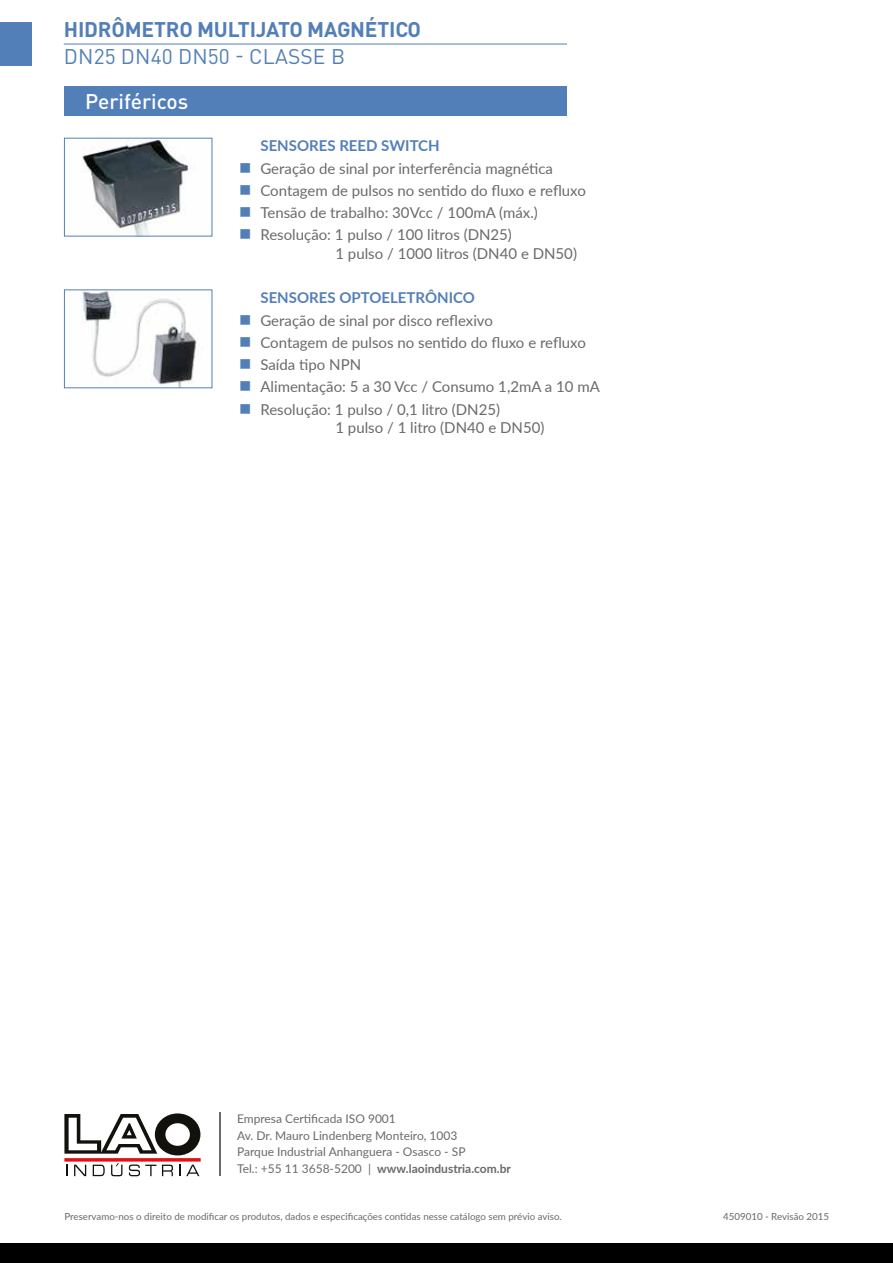
<style>
.page{position:relative;width:893px;height:1263px;background:#fff}
.page>*{position:absolute;margin:0;border:0;box-sizing:border-box;transform-origin:0 0}
.t1{font:700 21px "DINOT";letter-spacing:-.01em;color:#537fb8}
.t2{font:21px "DINOT";letter-spacing:.005em;color:#537fb8}
.t3{font:500 21px "DINOT";color:#fff}
.t4{font:15px/18px "Lato";color:#6c6a68}
.t5{font:700 15px "Lato";color:#537fb8}
.t6{font:14.85px/15.1px "Myriad Pro";letter-spacing:-.06em;color:#6e6a69}
.t7{font:12px/16.5px "Lato";color:#6c6a68}
.t8{font:9.75px "Lato";color:#6c6a68}
.s1{color:#537fb8}
.s2{font-weight:700}
</style>
<div class="page">
<div style="left:64px;top:86px;width:502px;height:29px;background:#537fb8"></div>
<img style="left:82px;top:291px;width:115px;height:95px">
<div style="left:64px;top:289px;width:148px;height:99px;border:1px solid #537fb8"></div>
<img style="left:82px;top:140px;width:109px;height:94px">
<div style="left:64px;top:138px;width:148px;height:98px;border:1px solid #537fb8"></div>
<div style="left:0;top:22px;width:32px;height:43px;background:#537fb8"></div>
<hr style="left:64px;top:44px;width:503px;height:1px;background:#537fb8">
<div style="left:0;top:1243px;width:893px;height:20px;background:#000"></div>
<hr style="left:64px;top:1158px;width:137px;height:3px;background:#e31013">
<svg style="left:64px;top:1113px;width:136px;height:42px"></svg>
<svg style="left:74px;top:1165px;width:12px;height:11px"></svg>
<svg style="left:93px;top:1165px;width:12px;height:11px"></svg>
<svg style="left:111px;top:1163px;width:11px;height:13px"></svg>
<svg style="left:129px;top:1164px;width:27px;height:12px"></svg>
<svg style="left:162px;top:1165px;width:11px;height:11px"></svg>
<svg style="left:179px;top:1165px;width:20px;height:11px"></svg>
<hr style="left:219px;top:1112px;width:2px;height:64px;background:#6e6a69">
<h1 class="t1" style="left:64px;top:15px;width:359px">HIDRÔMETRO MULTIJATO MAGNÉTICO</h1>
<h1 class="t2" style="left:64px;top:42px;width:283px">DN25 DN40 DN50 - CLASSE B</h1>
<h1 class="t3" style="left:85px;top:87px;width:105px">Periféricos</h1>
<p class="t5" style="left:260px;top:135px;width:181px">SENSORES REED SWITCH</p>
<p class="t4" style="left:239px;top:159px;width:315px"><span class="s1">■</span> Geração de sinal por interferência magnética</p>
<p class="t4" style="left:239px;top:181px;width:348px"><span class="s1">■</span> Contagem de pulsos no sentido do fluxo e refluxo</p>
<p class="t4" style="left:239px;top:203px;width:300px"><span class="s1">■</span> Tensão de trabalho: 30Vcc / 100mA (máx.)</p>
<p class="t4" style="left:335px;top:225px;width:243px;text-indent:-96px"><span class="s1">■</span> Resolução: 1 pulso / 100 litros (DN25)<br>1 pulso / 1000 litros (DN40 e DN50)</p>
<p class="t5" style="left:260px;top:287px;width:216px">SENSORES OPTOELETRÔNICO</p>
<p class="t4" style="left:239px;top:311px;width:255px"><span class="s1">■</span> Geração de sinal por disco reflexivo</p>
<p class="t4" style="left:239px;top:333px;width:348px"><span class="s1">■</span> Contagem de pulsos no sentido do fluxo e refluxo</p>
<p class="t4" style="left:239px;top:355px;width:123px"><span class="s1">■</span> Saída tipo NPN</p>
<p class="t4" style="left:239px;top:377px;width:362px"><span class="s1">■</span> Alimentação: 5 a 30 Vcc / Consumo 1,2mA a 10 mA</p>
<p class="t4" style="left:335px;top:400px;width:210px;text-indent:-96px"><span class="s1">■</span> Resolução: 1 pulso / 0,1 litro (DN25)<br>1 pulso / 1 litro (DN40 e DN50)</p>
<p class="t7" style="left:237px;top:1110px;width:275px">Empresa Certificada ISO 9001<br>Av. Dr. Mauro Lindenberg Monteiro, 1003<br>Parque Industrial Anhanguera - Osasco - SP<br>Tel.: +55 11 3658-5200 | <span class="s2">WWW.LAOINDUSTRIA.COM.BR</span></p>
<p class="t6" style="left:233px;top:1115px;width:81px">Tecnologia<br>e Excelência em Medição de Água e Gás</p>
<p class="t8" style="left:64px;top:1209px;width:499px">Preservamo-nos o direito de modificar os produtos, dados e especificações contidas nesse catálogo sem prévio aviso.</p>
<p class="t8" style="left:723px;top:1210px;width:108px">4509010 - Revisão 2015</p>
</div>
